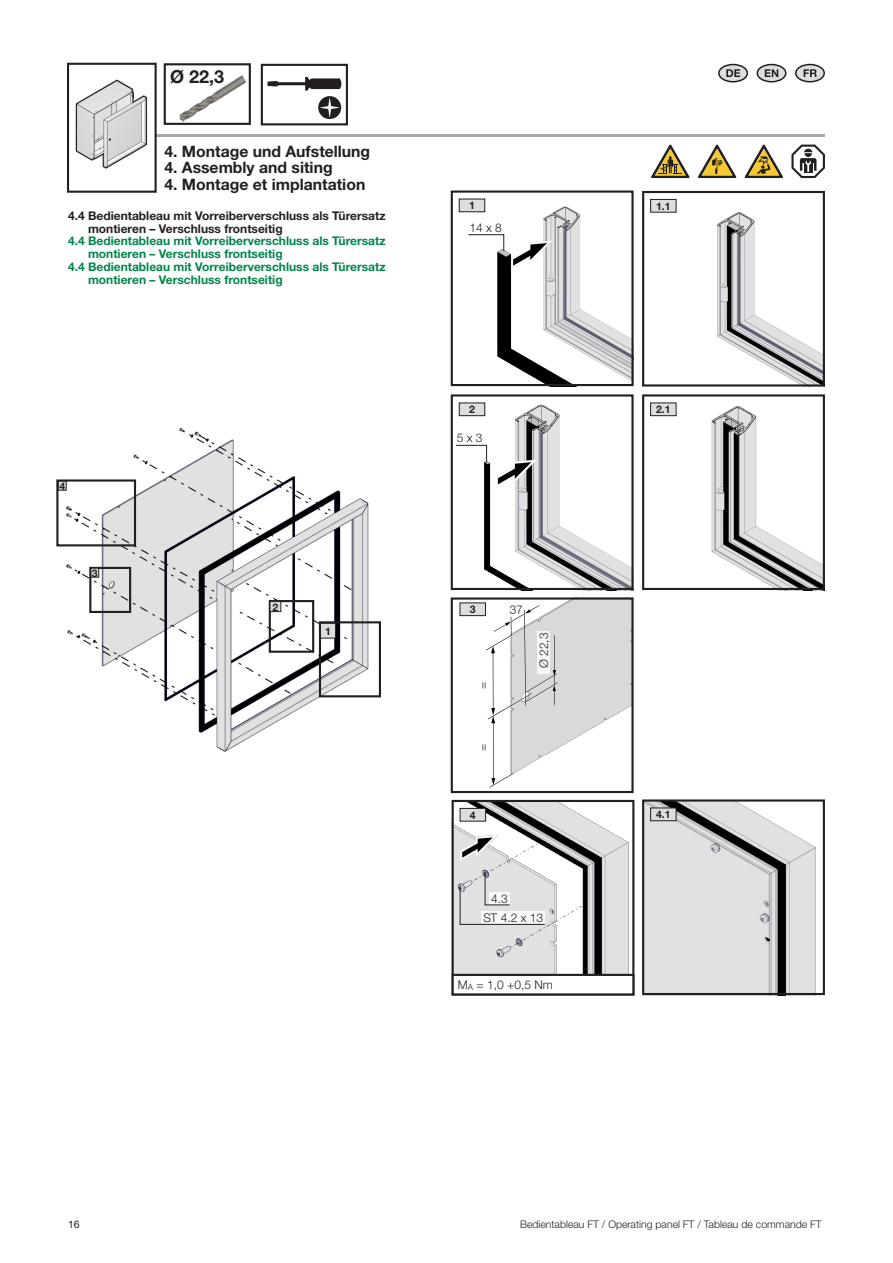
<style>
.page{position:relative;width:893px;height:1263px;background:#fff}
.page>*{position:absolute;margin:0;border:0;box-sizing:border-box;transform-origin:0 0}
._1_VariableUeberschr{font:700 18px "Neue Helvetica For Rittal";color:#231f20}
._1_VariableUeberschr-2{font:700 15.75px "Neue Helvetica For Rittal";color:#231f20}
._1_TextHf_AbstandOhn{font:700 12px/12.9px "Neue Helvetica For Rittal";color:#00854a}
._1_TextHf_AbstandOhn-2{font:700 12px/12.9px "Neue Helvetica For Rittal";color:#231f20}
._4_ZeichnungsBeschre{font:300 12px "Neue Helvetica For Rittal";color:#231f20}
._1_Text_AbstandOhne{font:300 12px "Neue Helvetica For Rittal";color:#231f20}
.t1{font:300 10.5px "Neue Helvetica For Rittal";color:#231f20}
._2_TabelleTextHfZ{font:700 10.5px "Neue Helvetica For Rittal";color:#231f20}
._1_Igel_Nr_1-stellig{font:700 10.5px "Neue Helvetica For Rittal";color:#231f20}
.t2{font:10.5px "Neue Helvetica For Rittal";color:#231f20}
</style>
<div class="page">
<svg style="left:757px;top:65px;width:29px;height:17px"></svg>
<div style="left:757px;top:64px;width:29px;height:18px;border:2px solid #231f20;border-radius:50%"></div>
<svg style="left:765px;top:69px;width:13px;height:8px"></svg>
<div style="left:796px;top:65px;width:28px;height:17px;background:#dcdddf;border-radius:50%"></div>
<div style="left:795px;top:64px;width:30px;height:18px;border:2px solid #231f20;border-radius:50%"></div>
<svg style="left:804px;top:69px;width:13px;height:8px"></svg>
<div style="left:719px;top:65px;width:28px;height:17px;background:#dcdddf;border-radius:50%"></div>
<div style="left:718px;top:64px;width:30px;height:18px;border:2px solid #231f20;border-radius:50%"></div>
<svg style="left:726px;top:69px;width:14px;height:8px"></svg>
<img style="left:56px;top:378px;width:405px;height:377px">
<hr style="left:155px;top:134px;width:670px;height:3px;background:#a8a9ad">
<svg style="left:651px;top:145px;width:38px;height:33px"></svg>
<svg style="left:698px;top:145px;width:38px;height:33px"></svg>
<svg style="left:745px;top:145px;width:38px;height:33px"></svg>
<svg style="left:791px;top:145px;width:34px;height:33px"></svg>
<div style="left:164px;top:63px;width:87px;height:62px;border:2px solid #231f20"></div>
<svg style="left:267px;top:77px;width:74px;height:14px"></svg>
<div style="left:261px;top:64px;width:87px;height:61px;border:2px solid #231f20"></div>
<svg style="left:318px;top:96px;width:23px;height:23px"></svg>
<svg style="left:319px;top:97px;width:21px;height:21px"></svg>
<img style="left:650px;top:402px;width:172px;height:185px">
<div style="left:642px;top:394px;width:183px;height:196px;border:2px solid #231f20"></div>
<div style="left:651px;top:403px;width:25px;height:13px;background:#dcdddf"></div>
<div style="left:650px;top:403px;width:26px;height:13px;border:1px solid #231f20"></div>
<img style="left:454px;top:397px;width:177px;height:190px">
<div style="left:451px;top:394px;width:183px;height:196px;border:2px solid #231f20"></div>
<div style="left:459px;top:403px;width:26px;height:13px;background:#dcdddf"></div>
<div style="left:459px;top:403px;width:26px;height:13px;border:1px solid #231f20"></div>
<div style="left:56px;top:479px;width:80px;height:67px;border:2px solid #231f20"></div>
<img style="left:645px;top:802px;width:171px;height:190px">
<div style="left:642px;top:799px;width:183px;height:196px;border:2px solid #231f20"></div>
<div style="left:651px;top:808px;width:25px;height:13px;background:#dcdddf"></div>
<div style="left:650px;top:808px;width:26px;height:13px;border:1px solid #231f20"></div>
<div style="left:269px;top:600px;width:45px;height:53px;border:2px solid #231f20"></div>
<div style="left:270px;top:601px;width:11px;height:11px;background:#dcdddf"></div>
<div style="left:270px;top:601px;width:11px;height:11px;border:1px solid #231f20"></div>
<div style="left:89px;top:567px;width:42px;height:46px;border:2px solid #231f20"></div>
<div style="left:91px;top:568px;width:8px;height:9px;background:#dcdddf"></div>
<div style="left:91px;top:568px;width:8px;height:9px;border:1px solid #231f20"></div>
<img style="left:455px;top:803px;width:176px;height:171px">
<div style="left:452px;top:800px;width:182px;height:195px;border:2px solid #231f20"></div>
<div style="left:460px;top:808px;width:26px;height:13px;background:#dcdddf"></div>
<div style="left:460px;top:808px;width:26px;height:13px;border:1px solid #231f20"></div>
<div style="left:452px;top:974px;width:182px;height:21px;border:2px solid #231f20"></div>
<svg style="left:459px;top:871px;width:86px;height:54px"></svg>
<img style="left:454px;top:600px;width:177px;height:155px">
<div style="left:451px;top:597px;width:183px;height:196px;border:2px solid #231f20"></div>
<div style="left:460px;top:603px;width:25px;height:13px;background:#dcdddf"></div>
<div style="left:460px;top:603px;width:26px;height:13px;border:1px solid #231f20"></div>
<div style="left:476px;top:671px;width:13px;height:20px;background:#fff"></div>
<div style="left:476px;top:732px;width:13px;height:21px;background:#fff"></div>
<img style="left:650px;top:198px;width:172px;height:186px">
<div style="left:642px;top:191px;width:183px;height:196px;border:2px solid #231f20"></div>
<div style="left:651px;top:199px;width:25px;height:13px;background:#dcdddf"></div>
<div style="left:650px;top:199px;width:26px;height:13px;border:1px solid #231f20"></div>
<img style="left:454px;top:198px;width:177px;height:185px">
<div style="left:451px;top:190px;width:183px;height:196px;border:2px solid #231f20"></div>
<div style="left:459px;top:199px;width:26px;height:13px;background:#dcdddf"></div>
<div style="left:459px;top:199px;width:26px;height:13px;border:1px solid #231f20"></div>
<div style="left:58px;top:481px;width:8px;height:9px;background:#dcdddf"></div>
<div style="left:58px;top:481px;width:8px;height:9px;border:1px solid #231f20"></div>
<div style="left:319px;top:621px;width:62px;height:76px;border:2px solid #231f20"></div>
<div style="left:320px;top:623px;width:16px;height:15px;background:#dcdddf"></div>
<div style="left:320px;top:623px;width:16px;height:15px;border:1px solid #231f20"></div>
<img style="left:75px;top:79px;width:73px;height:90px">
<div style="left:67px;top:63px;width:90px;height:130px;border:2px solid #231f20"></div>
<div style="left:455px;top:432px;width:20px;height:12px;background:#fff"></div>
<svg style="left:455px;top:445px;width:32px;height:18px"></svg>
<div style="left:467px;top:222px;width:24px;height:12px;background:#fff"></div>
<svg style="left:468px;top:234px;width:36px;height:18px"></svg>
<img style="left:179px;top:75px;width:68px;height:48px">
<svg style="left:486px;top:605px;width:72px;height:183px"></svg>
<p class="_1_VariableUeberschr" style="left:170px;top:66px;width:56px">Ø 22,3</p>
<p class="_1_VariableUeberschr-2" style="left:164px;top:141px;width:207px">4. Montage und Aufstellung</p>
<p class="_1_VariableUeberschr-2" style="left:164px;top:158px;width:170px">4. Assembly and siting</p>
<p class="_1_VariableUeberschr-2" style="left:164px;top:174px;width:202px">4. Montage et implantation</p>
<p class="_1_TextHf_AbstandOhn-2" style="left:88px;top:209px;width:299px;text-indent:-20px">4.4 Bedientableau mit Vorreiberverschluss als Türersatz montieren – Verschluss frontseitig</p>
<p class="_1_TextHf_AbstandOhn" style="left:88px;top:235px;width:299px;text-indent:-20px">4.4 Bedientableau mit Vorreiberverschluss als Türersatz montieren – Verschluss frontseitig</p>
<p class="_1_TextHf_AbstandOhn" style="left:88px;top:260px;width:299px;text-indent:-20px">4.4 Bedientableau mit Vorreiberverschluss als Türersatz montieren – Verschluss frontseitig</p>
<p class="_1_Igel_Nr_1-stellig" style="left:59px;top:479px;width:7px">4</p>
<p class="_1_Igel_Nr_1-stellig" style="left:92px;top:566px;width:7px">3</p>
<p class="_1_Igel_Nr_1-stellig" style="left:272px;top:600px;width:7px">2</p>
<p class="_1_Igel_Nr_1-stellig" style="left:325px;top:624px;width:7px">1</p>
<p class="_2_TabelleTextHfZ" style="left:469px;top:199px;width:7px">1</p>
<p class="_2_TabelleTextHfZ" style="left:656px;top:200px;width:16px">1.1</p>
<p class="_4_ZeichnungsBeschre" style="left:469px;top:221px;width:34px">14 x 8</p>
<p class="_2_TabelleTextHfZ" style="left:469px;top:403px;width:7px">2</p>
<p class="_2_TabelleTextHfZ" style="left:656px;top:403px;width:16px">2.1</p>
<p class="_4_ZeichnungsBeschre" style="left:457px;top:431px;width:27px">5 x 3</p>
<p class="_2_TabelleTextHfZ" style="left:470px;top:603px;width:7px">3</p>
<p class="_4_ZeichnungsBeschre" style="left:475px;top:689px;width:9px;rotate:-90deg">=</p>
<p class="_4_ZeichnungsBeschre" style="left:475px;top:751px;width:9px;rotate:-90deg">=</p>
<p class="_2_TabelleTextHfZ" style="left:470px;top:808px;width:7px">4</p>
<p class="_4_ZeichnungsBeschre" style="left:491px;top:891px;width:18px">4.3</p>
<p class="_4_ZeichnungsBeschre" style="left:537px;top:668px;width:37px;rotate:-90deg">Ø 22,3</p>
<p class="_4_ZeichnungsBeschre" style="left:483px;top:910px;width:61px">ST 4.2 x 13</p>
<p class="_1_Text_AbstandOhne" style="left:458px;top:977px;width:96px">M<sub>A</sub> = 1,0 +0,5 Nm</p>
<p class="_2_TabelleTextHfZ" style="left:656px;top:808px;width:16px">4.1</p>
<p class="t2" style="left:68px;top:1218px;width:13px">16</p>
<p class="t1" style="left:520px;top:1218px;width:303px">Bedientableau FT / Operating panel FT / Tableau de commande FT</p>
</div>
